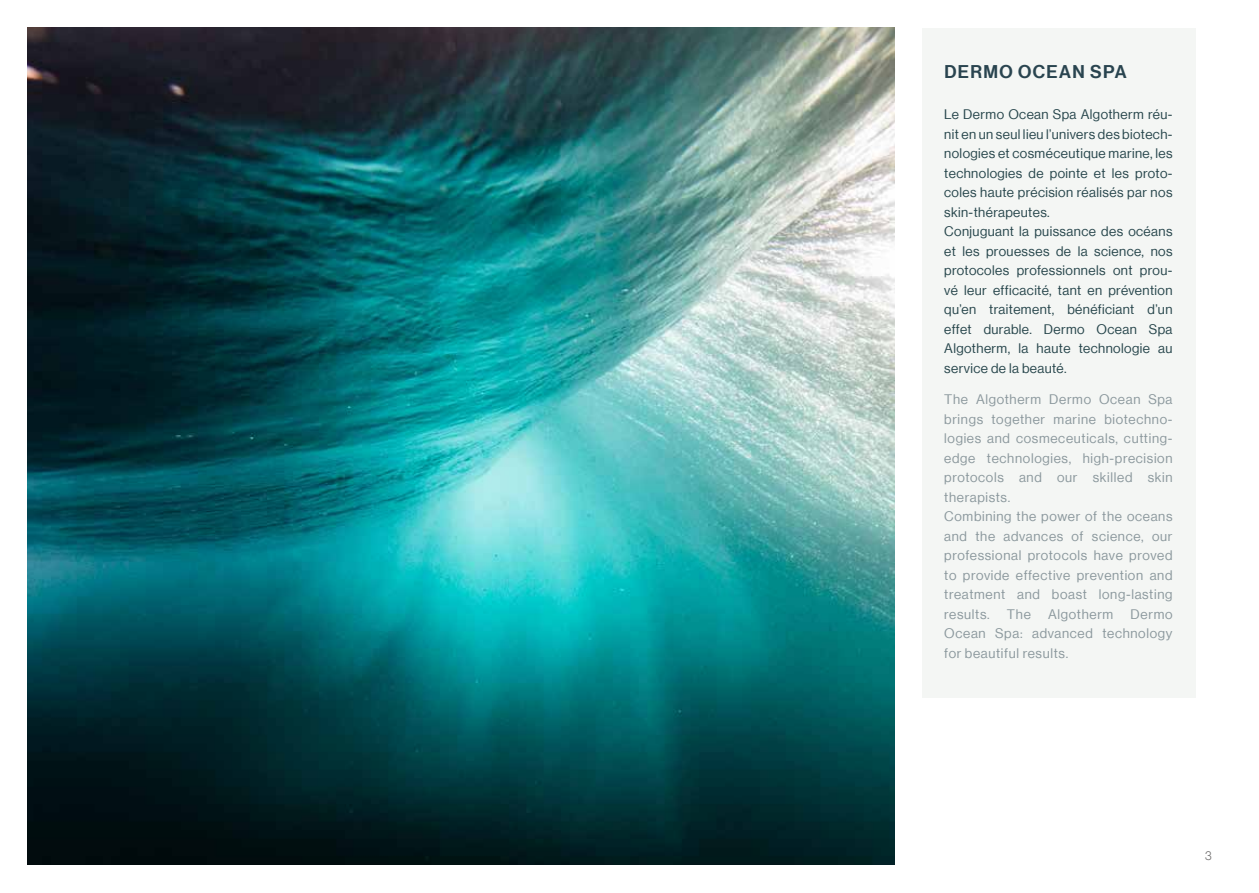
<style>
.page{position:relative;width:1259px;height:893px;background:#fff}
.page>*{position:absolute;margin:0;border:0;box-sizing:border-box;transform-origin:0 0}
.t1{font:18px "N Haas Grotesk DS Pro 65 Md";letter-spacing:.075em;color:#29444f}
.t2{font:13.5px/19.5px "N Haas Grotesk DS Pro 55 Rg";letter-spacing:.03em;color:#26454b}
.t3{font:13.5px/19.5px "N Haas Grotesk DS Pro 55 Rg";letter-spacing:.05em;color:#8b989d}
.t4{font:12px "N Haas Grotesk DS Pro 45 Lt";color:#706f6f}
</style>
<div class="page">
<img style="left:27px;top:28px;width:867px;height:836px">
<div style="left:921px;top:28px;width:274px;height:669px;background:#f4f6f4"></div>
<h1 class="t1" style="left:944px;top:61px;width:184px">DERMO OCEAN SPA</h1>
<p class="t2" style="left:944px;top:105px;width:230px">Le Dermo Ocean Spa Algotherm réu&shy;nit en un seul lieu l’univers des biotech&shy;nologies et cosméceutique marine, les technologies de pointe et les proto&shy;coles haute précision réalisés par nos skin-thérapeutes.<br>Conjuguant la puissance des océans et les prouesses de la science, nos protocoles professionnels ont prou&shy;vé leur efficacité, tant en prévention qu’en traitement, bénéficiant d’un effet durable. Dermo Ocean Spa Algotherm, la haute technologie au service de la beauté.</p>
<p class="t3" style="left:944px;top:390px;width:230px">The Algotherm Dermo Ocean Spa brings together marine biotechno&shy;logies and cosmeceuticals, cutting&shy;edge technologies, high-precision protocols and our skilled skin therapists.<br>Combining the power of the oceans and the advances of science, our professional protocols have proved to provide effective prevention and treatment and boast long-lasting results.</p>
<p class="t3" style="left:944px;top:604px;width:230px;text-align:justify;text-indent:186px">Dermo Ocean Spa: advanced technology for beautiful results.</p>
<p class="t3" style="left:1007px;top:604px;width:25px">The</p>
<p class="t3" style="left:1048px;top:604px;width:67px">Algotherm</p>
<p class="t4" style="left:1205px;top:849px;width:8px">3</p>
</div>
